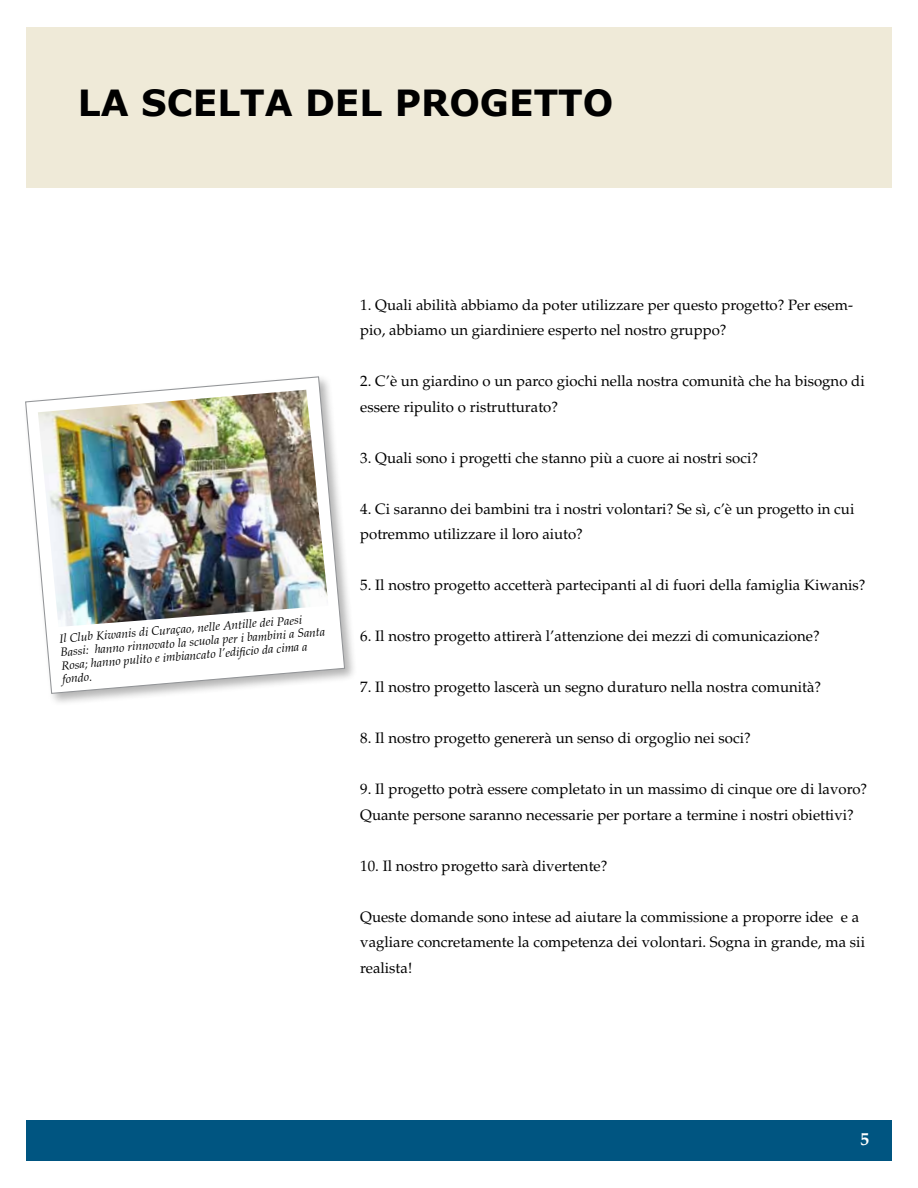
<style>
.page{position:relative;width:918px;height:1188px;background:#fff}
.page>*{position:absolute;margin:0;border:0;box-sizing:border-box;transform-origin:0 0}
.t1{font:700 36px "Verdana";color:#000}
.t2{font:700 18px "Palatino LT Std";color:#fff}
.t3{font:15px/25.5px "Palatino LT Std";color:#000}
.t4{font:italic 12px/13.2px "Palatino LT Std";color:#000}
</style>
<div class="page">
<div style="left:26px;top:27px;width:866px;height:160px;background:#efead8"></div>
<div style="left:26px;top:1121px;width:866px;height:40px;background:#005581"></div>
<div style="left:23px;top:374px;width:335px;height:333px;background:#000;opacity:.3"></div>
<svg style="left:25px;top:376px;width:321px;height:319px"></svg>
<img style="left:38px;top:390px;width:290px;height:237px">
<h1 class="t1" style="left:78px;top:80px;width:537px">LA SC ELTA DEL PROGETTO</h1>
<p class="t4" style="left:59px;top:633px;width:267px;rotate:-5deg">Il Club Kiwanis di Curaçao, nelle Antille dei Paesi Bassi: hanno rinnovato la scuola per i bambini a Santa Rosa; hanno pulito e imbiancato l’edifi cio da cima a fondo.</p>
<p class="t3" style="left:360px;top:292px;width:494px">1. Quali abilità abbiamo da poter utilizzare per questo progetto? Per esem&shy;pio, abbiamo un giardiniere esperto nel nostro gruppo?</p>
<p class="t3" style="left:360px;top:369px;width:506px">2. C’è un giardino o un parco giochi nella nostra comunità che ha bisogno di essere ripulito o ristrutturato?</p>
<p class="t3" style="left:360px;top:445px;width:399px">3. Quali sono i progetti che stanno più a cuore ai nostri soci?</p>
<p class="t3" style="left:360px;top:496px;width:496px">4. Ci saranno dei bambini tra i nostri volontari? Se sì, c’è un progetto in cui potremmo utilizzare il loro aiuto?</p>
<p class="t3" style="left:360px;top:573px;width:507px">5. Il nostro progetto accetterà partecipanti al di fuori della famiglia Kiwanis?</p>
<p class="t3" style="left:360px;top:624px;width:461px">6. Il nostro progetto attirerà l’attenzione dei mezzi di comunicazione?</p>
<p class="t3" style="left:360px;top:675px;width:463px">7. Il nostro progetto lascerà un segno duraturo nella nostra comunità?</p>
<p class="t3" style="left:360px;top:726px;width:392px">8. Il nostro progetto genererà un senso di orgoglio nei soci?</p>
<p class="t3" style="left:360px;top:777px;width:509px">9. Il progetto potrà essere completato in un massimo di cinque ore di lavoro?<br>Quante persone saranno necessarie per portare a termine i nostri obiettivi?</p>
<p class="t3" style="left:360px;top:853px;width:249px">10. Il nostro progetto sarà divertente?</p>
<p class="t3" style="left:360px;top:904px;width:506px">Queste domande sono intese ad aiutare la commissione a proporre idee e a vagliare concretamente la competenza dei volontari. Sogna in grande, ma sii realista!</p>
<p class="t2" style="left:860px;top:1129px;width:10px">5</p>
</div>
